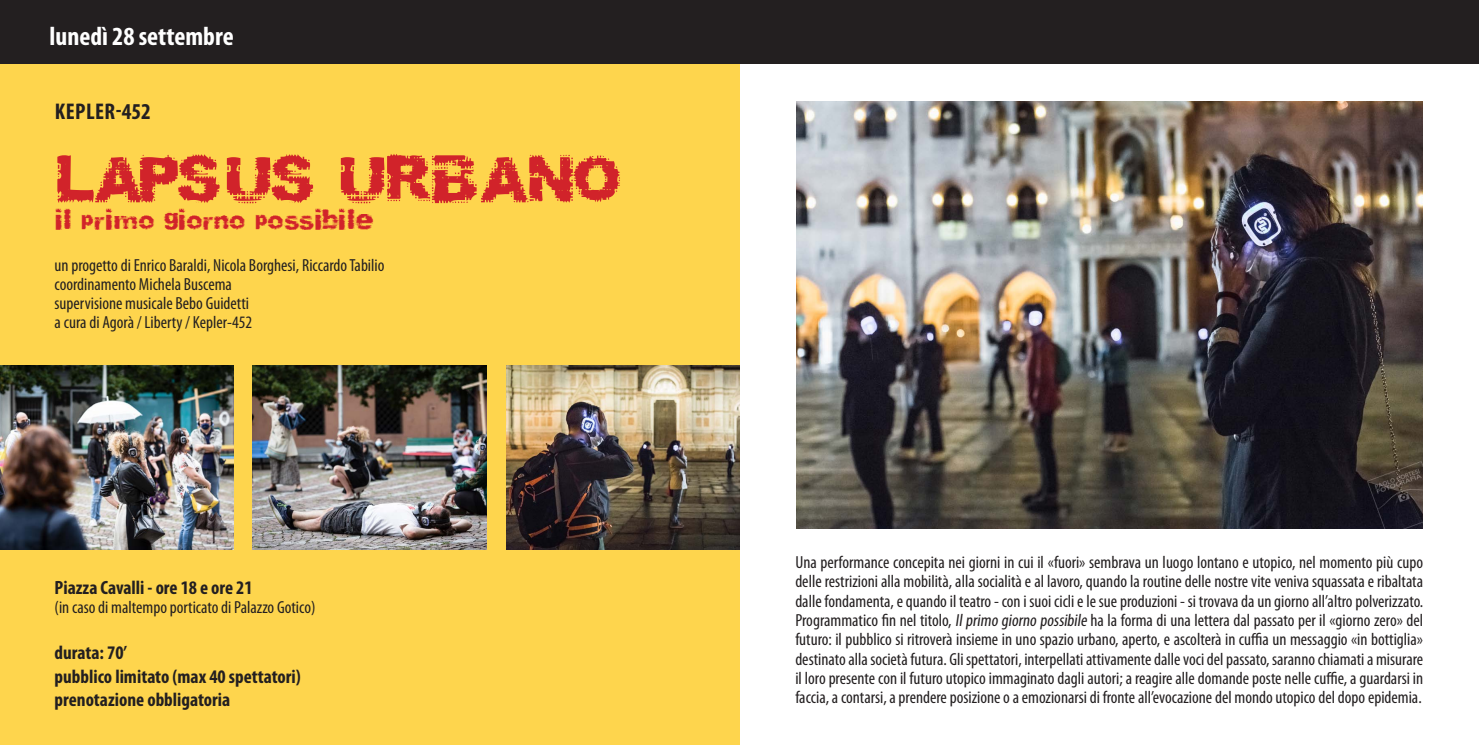
<style>
.page{position:relative;width:1479px;height:745px;background:#fff}
.page>*{position:absolute;margin:0;border:0;box-sizing:border-box;transform-origin:0 0}
.t1{font:52.5px "Prefix";letter-spacing:-.11em;color:#d1232a}
.t2{font:700 condensed 26.25px "Myriad Pro";color:#fff}
.t3{font:22.75px "Prefix";letter-spacing:-.05em;color:#d1232a}
.t4{font:700 condensed 22.75px "Myriad Pro";letter-spacing:.02em;color:#231f20}
.t5{font:700 condensed 19.25px "Myriad Pro";color:#231f20}
.t6{font:condensed 17.5px/19.2px "Myriad Pro";color:#231f20;text-align:justify}
</style>
<div class="page">
<div style="left:0;top:0;width:739px;height:744px;background:#fed54d"></div>
<div style="left:0;top:0;width:739px;height:64px;background:#231f20"></div>
<div style="left:739px;top:0;width:739px;height:64px;background:#231f20"></div>
<img style="left:796px;top:102px;width:626px;height:426px">
<img style="left:0;top:365px;width:233px;height:184px">
<img style="left:253px;top:365px;width:233px;height:184px">
<img style="left:506px;top:365px;width:233px;height:184px">
<p class="t2" style="left:50px;top:19px;width:185px">lunedì 28 settembre</p>
<p class="t4" style="left:55px;top:97px;width:98px">KEPLER-452</p>
<p class="t1" style="left:55px;top:152px;width:570px">LAPSUS URBANO</p>
<p class="t3" style="left:55px;top:208px;width:321px">il primo giorno possibile</p>
<p class="t6" style="left:55px;top:255px;width:331px">un progetto di Enrico Baraldi, Nicola Borghesi, Riccardo Tabilio</p>
<p class="t6" style="left:55px;top:274px;width:179px">coordinamento Michela Buscema</p>
<p class="t6" style="left:55px;top:293px;width:196px">supervisione musicale Bebo Guidetti</p>
<p class="t6" style="left:55px;top:312px;width:199px">a cura di Agorà / Liberty / Kepler-452</p>
<p class="t5" style="left:55px;top:575px;width:200px">Piazza Cavalli - ore 18 e ore 21</p>
<p class="t6" style="left:55px;top:597px;width:262px">(in caso di maltempo porticato di Palazzo Gotico)</p>
<p class="t5" style="left:55px;top:640px;width:74px">durata: 70’</p>
<p class="t5" style="left:55px;top:663px;width:248px">pubblico limitato (max 40 spettatori)</p>
<p class="t5" style="left:55px;top:686px;width:177px">prenotazione obbligatoria</p>
<p class="t6" style="left:795px;top:552px;width:629px">Una performance concepita nei giorni in cui il «fuori» sembrava un luogo lontano e utopico, nel momento più cupo delle restrizioni alla mobilità, alla socialità e al lavoro, quando la routine delle nostre vite veniva squassata e ribaltata dalle fondamenta, e quando il teatro - con i suoi cicli e le sue produzioni - si trovava da un giorno all’altro polverizzato.<br>Programmatico fin nel titolo, Ilprimo giorno possibile ha la forma di una lettera dal passato per il «giorno zero» del futuro: il pubblico si ritroverà insieme in uno spazio urbano, aperto, e ascolterà in cuffia un messaggio «in bottiglia» destinato alla società futura. Gli spettatori, interpellati attivamente dalle voci del passato, saranno chiamati a misurare il loro presente con il futuro utopico immaginato dagli autori; a reagire alle domande poste nelle cuffie, a guardarsi in faccia, a contarsi, a prendere posizione o a emozionarsi di fronte all’evocazione del mondo utopico del dopo epidemia.</p>
</div>
